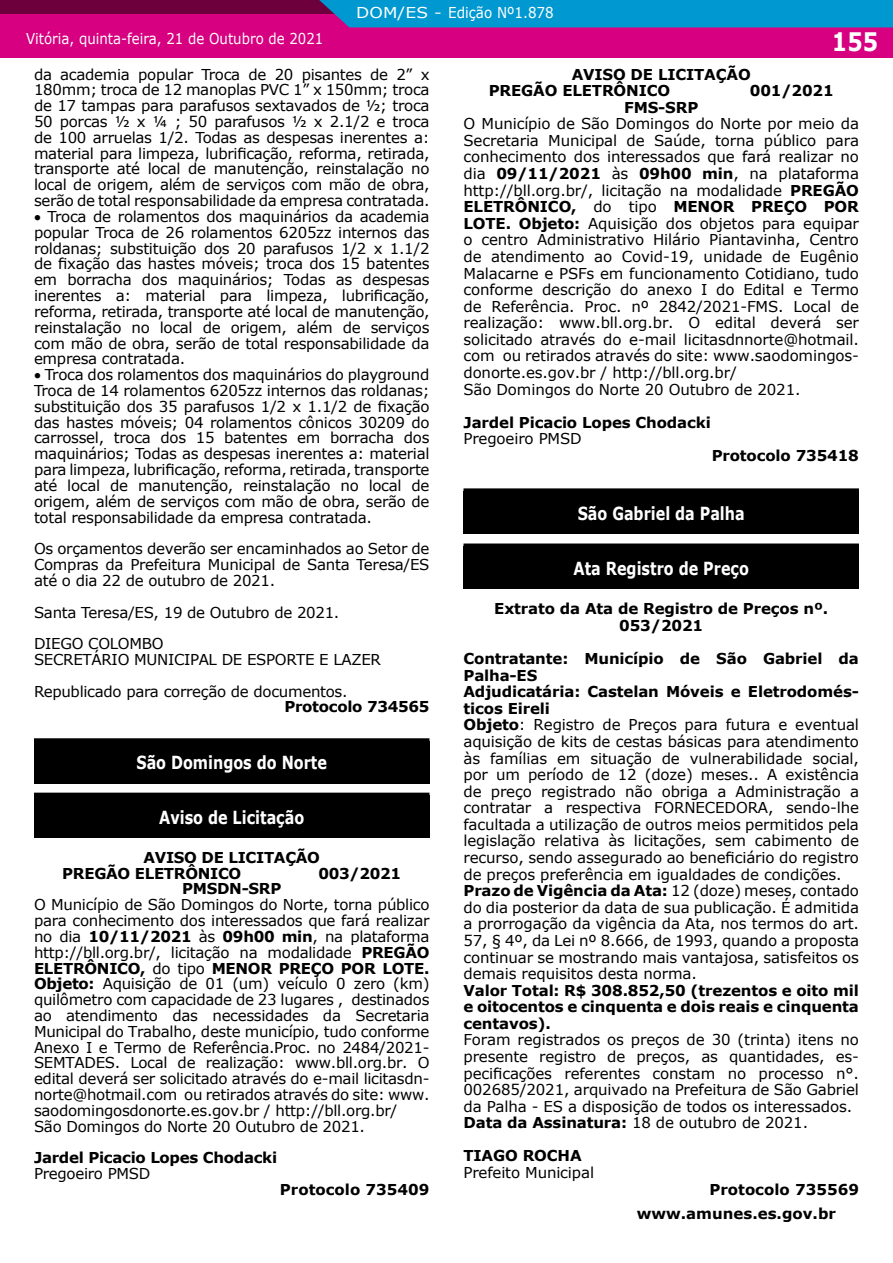
<style>
.page{position:relative;width:893px;height:1263px;background:#fff}
.page>*{position:absolute;margin:0;border:0;box-sizing:border-box;transform-origin:0 0}
.t1{font:700 25.5px "Verdana";color:#fff;scale:.85 1}
.t2{font:700 18px "Verdana";color:#fff;scale:.8 1}
.t3{font:15px/15.8px "Verdana";letter-spacing:-.01em;color:#000}
.t4{font:700 15px/16.5px "Verdana";letter-spacing:-.01em;color:#000}
.t5{font:15px "Verdana";color:#fff;scale:.89 1}
.t6{font:15px "Verdana";color:#fff;scale:1.14 1}
.s1{font-weight:700}
</style>
<div class="page">
<div style="left:1px;top:0;width:892px;height:57px;background:#d60080"></div>
<div style="left:1px;top:0;width:892px;height:14px;background:#6d003c"></div>
<div style="left:319px;top:0;width:574px;height:27px;background:#0098d1"></div>
<hr style="left:0;top:0;width:1px;height:57px;background:#d60080">
<svg style="left:0;top:0;width:1px;height:14px"></svg>
<div style="left:34px;top:741px;width:395px;height:43px;background:#000"></div>
<div style="left:34px;top:738px;width:395px;height:6px;background:#000"></div>
<div style="left:34px;top:796px;width:395px;height:42px;background:#000"></div>
<div style="left:34px;top:793px;width:395px;height:6px;background:#000"></div>
<div style="left:463px;top:491px;width:396px;height:43px;background:#000"></div>
<div style="left:463px;top:488px;width:396px;height:6px;background:#000"></div>
<div style="left:463px;top:546px;width:396px;height:43px;background:#000"></div>
<div style="left:463px;top:543px;width:396px;height:6px;background:#000"></div>
<p class="t6" style="left:356px;top:2px;width:175px">DOM/ES - Edição Nº1.878</p>
<p class="t5" style="left:26px;top:28px;width:335px">Vitória, quinta-feira, 21 de Outubro de 2021</p>
<p class="t3" style="left:34px;top:66px;width:397px;text-align:justify">da academia popular Troca de 20 pisantes de 2” x 180mm; troca de 12 manoplas PVC 1” x 150mm; troca de 17 tampas para parafusos sextavados de ½; troca 50 porcas ½ x ¼ ; 50 parafusos ½ x 2.1/2 e troca de 100 arruelas 1/2. Todas as despesas inerentes a: material para limpeza, lubrificação, reforma, retirada, transporte até local de manutenção, reinstalação no local de origem, além de serviços com mão de obra, serão de total responsabilidade da empresa contratada.</p>
<p class="t3" style="left:34px;top:208px;width:397px;text-align:justify">• Troca de rolamentos dos maquinários da academia popular Troca de 26 rolamentos 6205zz internos das roldanas; substituição dos 20 parafusos 1/2 x 1.1/2 de fixação das hastes móveis; troca dos 15 batentes em borracha dos maquinários; Todas as despesas inerentes a: material para limpeza, lubrificação, reforma, retirada, transporte até local de manutenção, reinstalação no local de origem, além de serviços com mão de obra, serão de total responsabilidade da empresa contratada.</p>
<p class="t3" style="left:34px;top:367px;width:397px;text-align:justify">• Troca dos rolamentos dos maquinários do playground Troca de 14 rolamentos 6205zz internos das roldanas; substituição dos 35 parafusos 1/2 x 1.1/2 de fixação das hastes móveis; 04 rolamentos cônicos 30209 do carrossel, troca dos 15 batentes em borracha dos maquinários; Todas as despesas inerentes a: material para limpeza, lubrificação, reforma, retirada, transporte até local de manutenção, reinstalação no local de origem, além de serviços com mão de obra, serão de total responsabilidade da empresa contratada.</p>
<p class="t3" style="left:34px;top:541px;width:397px;text-align:justify">Os orçamentos deverão ser encaminhados ao Setor de Compras da Prefeitura Municipal de Santa Teresa/ES até o dia 22 de outubro de 2021.</p>
<p class="t3" style="left:34px;top:596px;width:307px;line-height:31.7px">Santa Teresa/ES, 19 de Outubro de 2021.<br>DIEGO COLOMBO</p>
<p class="t3" style="left:34px;top:643px;width:349px;line-height:31.7px">SECRETÁRIO MUNICIPAL DE ESPORTE E LAZER<br>Republicado para correção de documentos.</p>
<p class="t4" style="left:284px;top:698px;width:147px">Protocolo 734565</p>
<p class="t2" style="left:136px;top:750px;width:240px">São Domingos do Norte</p>
<p class="t2" style="left:159px;top:804px;width:183px">Aviso de Licitação</p>
<p class="t4" style="left:62px;top:849px;width:259px;line-height:15.8px;text-indent:81px">AVISO DE LICITAÇÃO<br>PREGÃO ELETRÔNICO</p>
<p class="t4" style="left:318px;top:864px;width:84px">003/2021</p>
<p class="t4" style="left:182px;top:880px;width:101px">PMSDN-SRP</p>
<p class="t3" style="left:34px;top:897px;width:397px">O Município de São Domingos do Norte, torna público para conhecimento dos interessados que fará realizar no dia <span class="s1">10/11/2021</span> às <span class="s1">09h00 min</span>, na plataforma http://bll.org.br/, licitação na modalidade <span class="s1">PREGÃO ELETRÔNICO,</span> do tipo <span class="s1">MENOR PREÇO POR LOTE.<br>Objeto:</span> Aquisição de 01 (um) veículo 0 zero (km) quilômetro com capacidade de 23 lugares , destinados ao atendimento das necessidades da Secretaria Municipal do Trabalho, deste município, tudo conforme Anexo I e Termo de Referência.Proc. no 2484/2021- SEMTADES. Local de realização: www.bll.org.br. O edital deverá ser solicitado através do e-mail licitasdn&shy;norte@hotmail.com ou retirados através do site: www. saodomingosdonorte.es.gov.br / http://bll.org.br/<br>São Domingos do Norte 20 Outubro de 2021.</p>
<p class="t4" style="left:34px;top:1149px;width:245px">Jardel Picacio Lopes Chodacki</p>
<p class="t3" style="left:34px;top:1166px;width:118px">Pregoeiro PMSD</p>
<p class="t4" style="left:280px;top:1181px;width:151px">Protocolo 735409</p>
<h1 class="t1" style="left:832px;top:24px;width:56px">155</h1>
<p class="t4" style="left:489px;top:66px;width:263px;text-indent:83px">AVISO DE LICITAÇÃO<br>PREGÃO ELETRÔNICO</p>
<p class="t4" style="left:750px;top:82px;width:85px">001/2021</p>
<p class="t4" style="left:624px;top:99px;width:76px">FMS-SRP</p>
<p class="t3" style="left:463px;top:115px;width:397px;line-height:16.5px">O Município de São Domingos do Norte por meio da Secretaria Municipal de Saúde, torna público para conhecimento dos interessados que fará realizar no dia <span class="s1">09/11/2021</span> às <span class="s1">09h00 min</span>, na plataforma http://bll.org.br/, licitação na modalidade <span class="s1">PREGÃO ELETRÔNICO,</span> do tipo <span class="s1">MENOR PREÇO POR LOTE. Objeto:</span> Aquisição dos objetos para equipar o centro Administrativo Hilário Piantavinha, Centro de atendimento ao Covid-19, unidade de Eugênio Malacarne e PSFs em funcionamento Cotidiano, tudo conforme descrição do anexo I do Edital e Termo de Referência. Proc. nº 2842/2021-FMS. Local de realização: www.bll.org.br. O edital deverá ser solicitado através do e-mail licitasdnnorte@hotmail. com ou retirados através do site: www.saodomingos&shy;donorte.es.gov.br / http://bll.org.br/<br>São Domingos do Norte 20 Outubro de 2021.</p>
<p class="t4" style="left:463px;top:414px;width:249px">Jardel Picacio Lopes Chodacki</p>
<p class="t3" style="left:463px;top:431px;width:120px">Pregoeiro PMSD</p>
<p class="t4" style="left:712px;top:447px;width:149px">Protocolo 735418</p>
<p class="t2" style="left:578px;top:500px;width:210px">São Gabriel da Palha</p>
<p class="t2" style="left:574px;top:555px;width:221px">Ata Registro de Preço</p>
<p class="t4" style="left:494px;top:600px;width:335px;text-align:center">Extrato da Ata de Registro de Preços nº.<br>053/2021</p>
<p class="t3" style="left:463px;top:650px;width:397px;line-height:16.5px"><span class="s1">Contratante: Município de São Gabriel da Palha-ES<br>Adjudicatária: Castelan Móveis e Eletrodomés&shy;ticos Eireli<br>Objeto</span>: Registro de Preços para futura e eventual aquisição de kits de cestas básicas para atendimento às famílias em situação de vulnerabilidade social, por um período de 12 (doze) meses.. A existência de preço registrado não obriga a Administração a contratar a respectiva FORNECEDORA, sendo-lhe facultada a utilização de outros meios permitidos pela legislação relativa às licitações, sem cabimento de recurso, sendo assegurado ao beneficiário do registro de preços preferência em igualdades de condições.<br><span class="s1">Prazo de Vigência da Ata:</span> 12 (doze) meses, contado do dia posterior da data de sua publicação. É admitida a prorrogação da vigência da Ata, nos termos do art.<br>57, § 4º, da Lei nº 8.666, de 1993, quando a proposta continuar se mostrando mais vantajosa, satisfeitos os demais requisitos desta norma.</p>
<p class="t4" style="left:463px;top:982px;width:397px;text-align:justify">Valor Total: R$ 308.852,50 (trezentos e oito mil e oitocentos e cinquenta e dois reais e cinquenta centavos).</p>
<p class="t3" style="left:463px;top:1031px;width:397px;line-height:16.5px">Foram registrados os preços de 30 (trinta) itens no presente registro de preços, as quantidades, es&shy;pecificações referentes constam no processo n°.<br>002685/2021, arquivado na Prefeitura de São Gabriel da Palha - ES a disposição de todos os interessados.<br><span class="s1">Data da Assinatura:</span> 18 de outubro de 2021.</p>
<p class="t4" style="left:463px;top:1147px;width:120px">TIAGO ROCHA</p>
<p class="t3" style="left:463px;top:1164px;width:132px">Prefeito Municipal</p>
<p class="t4" style="left:709px;top:1180px;width:151px">Protocolo 735569</p>
<p class="t4" style="left:637px;top:1205px;width:201px">www.amunes.es.gov.br</p>
</div>
